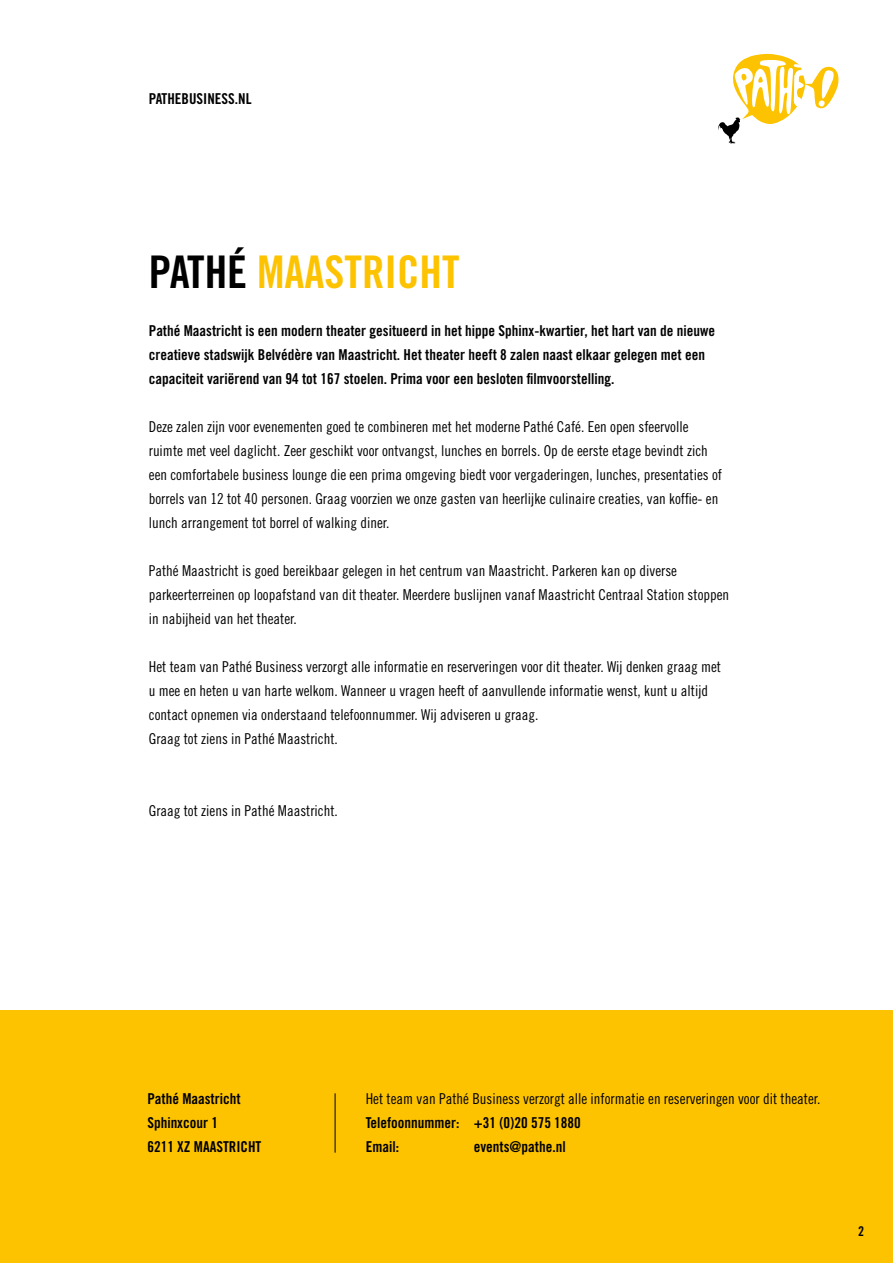
<style>
.page{position:relative;width:893px;height:1263px;background:#fff}
.page>*{position:absolute;margin:0;border:0;box-sizing:border-box;transform-origin:0 0}
.t1{font:45px "Trade Gothic LT Pro Bd Cn 20";color:#fdc300}
.t2{font:15px/24px "Trade Gothic LT Pro Cn 18";color:#000}
.t3{font:15px/24px "Trade Gothic LT Pro Bd Cn 20";color:#000}
.t4{font:13.5px "Trade Gothic LT Pro Bd Cn 20";color:#000}
.s1{color:#000}
</style>
<div class="page">
<div style="left:0;top:1010px;width:893px;height:253px;background:#fdc300"></div>
<hr style="left:335px;top:1093px;width:1px;height:60px;background:#000">
<svg style="left:718px;top:54px;width:121px;height:90px"></svg>
<p class="t3" style="left:149px;top:87px;width:104px">PATHEBUSINESS.NL</p>
<h1 class="t1" style="left:149px;top:245px;width:312px"><span class="s1">PATHÉ</span> MAASTRICHT</h1>
<p class="t3" style="left:149px;top:319px;width:568px">Pathé Maastricht is een modern theater gesitueerd in het hippe Sphinx-kwartier, het hart van de nieuwe creatieve stadswijk Belvédère van Maastricht. Het theater heeft 8 zalen naast elkaar gelegen met een capaciteit variërend van 94 tot 167 stoelen. Prima voor een besloten filmvoorstelling.</p>
<p class="t2" style="left:149px;top:414px;width:575px">Deze zalen zijn voor evenementen goed te combineren met het moderne Pathé Café. Een open sfeervolle ruimte met veel daglicht. Zeer geschikt voor ontvangst, lunches en borrels. Op de eerste etage bevindt zich een comfortabele business lounge die een prima omgeving biedt voor vergaderingen, lunches, presentaties of borrels van 12 tot 40 personen. Graag voorzien we onze gasten van heerlijke culinaire creaties, van koffie- en lunch arrangement tot borrel of walking diner.</p>
<p class="t2" style="left:149px;top:558px;width:582px">Pathé Maastricht is goed bereikbaar gelegen in het centrum van Maastricht. Parkeren kan op diverse parkeerterreinen op loopafstand van dit theater. Meerdere buslijnen vanaf Maastricht Centraal Station stoppen in nabijheid van het theater.</p>
<p class="t2" style="left:149px;top:654px;width:574px">Het team van Pathé Business verzorgt alle informatie en reserveringen voor dit theater. Wij denken graag met u mee en heten u van harte welkom. Wanneer u vragen heeft of aanvullende informatie wenst, kunt u altijd contact opnemen via onderstaand telefoonnummer. Wij adviseren u graag.<br>Graag tot ziens in Pathé Maastricht.</p>
<p class="t2" style="left:149px;top:798px;width:191px">Graag tot ziens in Pathé Maastricht.</p>
<p class="t3" style="left:147px;top:1087px;width:116px">Pathé Maastricht<br>Sphinxcour 1<br>6211 XZ MAASTRICHT</p>
<p class="t2" style="left:366px;top:1086px;width:456px">Het team van Pathé Business verzorgt alle informatie en reserveringen voor dit theater.</p>
<p class="t3" style="left:366px;top:1111px;width:217px">Telefoonnummer: +31 (0)20 575 1880<br>Email:</p>
<p class="t3" style="left:474px;top:1135px;width:93px">events@pathe.nl</p>
<p class="t4" style="left:858px;top:1223px;width:7px">2</p>
</div>
